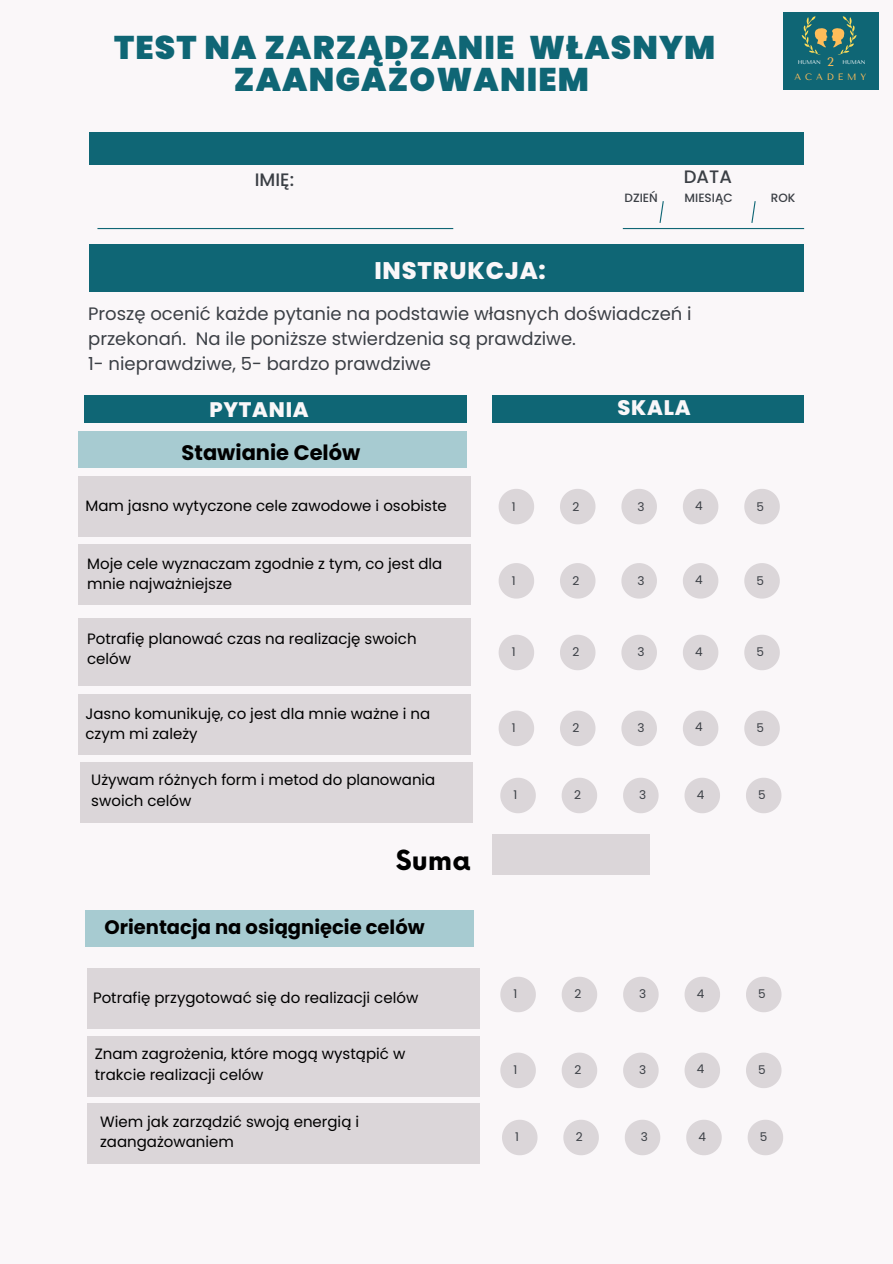
<style>
.page{position:relative;width:893px;height:1264px;background:#fff}
.page>*{position:absolute;margin:0;border:0;box-sizing:border-box;transform-origin:0 0}
.t1{font:900 32.7px/32.4px "Poppins";letter-spacing:.035em;color:#0f6675;text-align:center}
.t2{font:700 27px "Now";color:#000}
.t3{font:800 24px "Poppins";letter-spacing:.035em;color:#faf7f9}
.t4{font:700 21px "Poppins";color:#000}
.t5{font:800 21px "Poppins";letter-spacing:.035em;color:#faf7f9}
.t6{font:700 19.5px "Poppins";color:#000}
.t7{font:18px/24.8px "Poppins";color:#3b3f45}
.t8{font:500 18px "Poppins";color:#3b3f45}
.t9{font:15px/20.2px "Poppins";color:#000}
.t10{font:12px "Poppins";color:#3b3f45}
.t11{font:500 12px "Poppins";color:#3b3f45}
.t12{font:9.15px "Tenor Sans";letter-spacing:.425em;color:#ffbd59}
.t13{font:5.55px "Tenor Sans";color:#fff}
.s1{font-size:12.3px;color:#ffbd59}
</style>
<div class="page">
<div style="left:0;top:0;width:892px;height:1263px;background:#faf7f9"></div>
<div style="left:89px;top:132px;width:715px;height:32px;background:#0f6675"></div>
<hr style="left:97px;top:228px;width:356px;height:1px;background:#0f6675">
<hr style="left:622px;top:228px;width:182px;height:1px;background:#0f6675">
<svg style="left:659px;top:201px;width:5px;height:22px"></svg>
<svg style="left:751px;top:201px;width:5px;height:22px"></svg>
<div style="left:89px;top:244px;width:715px;height:47px;background:#0f6675"></div>
<div style="left:84px;top:395px;width:383px;height:27px;background:#0f6675"></div>
<div style="left:492px;top:395px;width:312px;height:28px;background:#0f6675"></div>
<div style="left:78px;top:476px;width:392px;height:60px;background:#dbd6d9"></div>
<svg style="left:621px;top:489px;width:36px;height:35px"></svg>
<svg style="left:683px;top:489px;width:35px;height:35px"></svg>
<svg style="left:744px;top:489px;width:35px;height:35px"></svg>
<svg style="left:560px;top:489px;width:35px;height:35px"></svg>
<svg style="left:498px;top:489px;width:36px;height:35px"></svg>
<div style="left:78px;top:545px;width:392px;height:60px;background:#dbd6d9"></div>
<div style="left:78px;top:618px;width:392px;height:68px;background:#dbd6d9"></div>
<div style="left:78px;top:694px;width:392px;height:60px;background:#dbd6d9"></div>
<div style="left:80px;top:762px;width:392px;height:60px;background:#dbd6d9"></div>
<div style="left:88px;top:968px;width:392px;height:60px;background:#dbd6d9"></div>
<div style="left:88px;top:1035px;width:392px;height:60px;background:#dbd6d9"></div>
<div style="left:88px;top:1103px;width:392px;height:60px;background:#dbd6d9"></div>
<div style="left:78px;top:431px;width:389px;height:37px;background:#a7cbd1"></div>
<svg style="left:621px;top:563px;width:36px;height:35px"></svg>
<svg style="left:683px;top:563px;width:35px;height:35px"></svg>
<svg style="left:744px;top:563px;width:35px;height:35px"></svg>
<svg style="left:560px;top:563px;width:35px;height:35px"></svg>
<svg style="left:498px;top:563px;width:36px;height:35px"></svg>
<svg style="left:623px;top:778px;width:35px;height:35px"></svg>
<svg style="left:684px;top:778px;width:36px;height:35px"></svg>
<svg style="left:746px;top:778px;width:35px;height:35px"></svg>
<svg style="left:561px;top:778px;width:36px;height:35px"></svg>
<svg style="left:500px;top:778px;width:35px;height:35px"></svg>
<svg style="left:621px;top:635px;width:36px;height:35px"></svg>
<svg style="left:683px;top:635px;width:35px;height:35px"></svg>
<svg style="left:744px;top:635px;width:35px;height:35px"></svg>
<svg style="left:560px;top:635px;width:35px;height:35px"></svg>
<svg style="left:498px;top:635px;width:36px;height:35px"></svg>
<svg style="left:621px;top:710px;width:36px;height:36px"></svg>
<svg style="left:683px;top:710px;width:35px;height:36px"></svg>
<svg style="left:744px;top:710px;width:35px;height:36px"></svg>
<svg style="left:560px;top:710px;width:35px;height:36px"></svg>
<svg style="left:498px;top:710px;width:36px;height:36px"></svg>
<div style="left:85px;top:909px;width:388px;height:37px;background:#a7cbd1"></div>
<svg style="left:625px;top:1120px;width:35px;height:35px"></svg>
<svg style="left:686px;top:1120px;width:35px;height:35px"></svg>
<svg style="left:747px;top:1120px;width:36px;height:35px"></svg>
<svg style="left:563px;top:1120px;width:36px;height:35px"></svg>
<svg style="left:502px;top:1120px;width:35px;height:35px"></svg>
<svg style="left:623px;top:977px;width:35px;height:35px"></svg>
<svg style="left:684px;top:977px;width:36px;height:35px"></svg>
<svg style="left:746px;top:977px;width:35px;height:35px"></svg>
<svg style="left:562px;top:977px;width:35px;height:35px"></svg>
<svg style="left:500px;top:977px;width:36px;height:35px"></svg>
<svg style="left:623px;top:1052px;width:35px;height:36px"></svg>
<svg style="left:684px;top:1052px;width:36px;height:36px"></svg>
<svg style="left:746px;top:1052px;width:35px;height:36px"></svg>
<svg style="left:561px;top:1052px;width:36px;height:36px"></svg>
<svg style="left:500px;top:1052px;width:36px;height:36px"></svg>
<div style="left:492px;top:834px;width:158px;height:40px;background:#dbd6d9"></div>
<div style="left:782px;top:12px;width:95px;height:77px;background:#0f6675"></div>
<svg style="left:801px;top:16px;width:55px;height:39px"></svg>
<p class="t1" style="left:114px;top:31px;width:602px">TEST NA ZARZĄDZANIE WŁASNYM<br>ZAANGAŻOWANIEM</p>
<p class="t13" style="left:797px;top:59px;width:69px">HUMAN <span class="s1">2</span> HUMAN</p>
<p class="t12" style="left:794px;top:71px;width:73px">ACADEMY</p>
<p class="t8" style="left:255px;top:167px;width:41px">IMIĘ:</p>
<h1 class="t8" style="left:683px;top:164px;width:50px">DATA</h1>
<h6 class="t11" style="left:624px;top:189px;width:35px">DZIEŃ</h6>
<h6 class="t11" style="left:684px;top:189px;width:50px">MIESIĄC</h6>
<p class="t11" style="left:770px;top:189px;width:26px">ROK</p>
<p class="t3" style="left:374px;top:253px;width:173px">INSTRUKCJA:</p>
<p class="t7" style="left:88px;top:301px;width:605px">Proszę ocenić każde pytanie na podstawie własnych doświadczeń i przekonań. Na ile poniższe stwierdzenia są prawdziwe.</p>
<p class="t7" style="left:88px;top:351px;width:344px">1- nieprawdziwe, 5- bardzo prawdziwe</p>
<p class="t5" style="left:209px;top:395px;width:101px">PYTANIA</p>
<p class="t5" style="left:617px;top:393px;width:75px">SKALA</p>
<p class="t4" style="left:181px;top:438px;width:180px">Stawianie Celów</p>
<p class="t9" style="left:85px;top:495px;width:363px">Mam jasno wytyczone cele zawodowe i osobiste</p>
<p class="t9" style="left:87px;top:554px;width:357px">Moje cele wyznaczam zgodnie z tym, co jest dla mnie najważniejsze</p>
<p class="t9" style="left:87px;top:628px;width:331px">Potrafię planować czas na realizację swoich celów</p>
<p class="t9" style="left:85px;top:703px;width:346px">Jasno komunikuję, co jest dla mnie ważne i na czym mi zależy</p>
<p class="t9" style="left:91px;top:770px;width:345px">Używam różnych form i metod do planowania swoich celów</p>
<p class="t2" style="left:396px;top:845px;width:76px">Suma</p>
<p class="t6" style="left:104px;top:913px;width:322px">Orientacja na osiągnięcie celów</p>
<h2 class="t9" style="left:93px;top:987px;width:327px">Potrafię przygotować się do realizacji celów</h2>
<p class="t9" style="left:95px;top:1043px;width:312px">Znam zagrożenia, które mogą wystąpić w trakcie realizacji celów</p>
<p class="t9" style="left:100px;top:1111px;width:260px">Wiem jak zarządzić swoją energią i zaangażowaniem</p>
<p class="t10" style="left:512px;top:498px;width:5px">1</p>
<p class="t10" style="left:572px;top:498px;width:8px">2</p>
<h3 class="t10" style="left:637px;top:498px;width:9px">3</h3>
<p class="t10" style="left:695px;top:497px;width:9px">4</p>
<p class="t10" style="left:756px;top:498px;width:9px">5</p>
<p class="t10" style="left:512px;top:572px;width:5px">1</p>
<p class="t10" style="left:572px;top:572px;width:8px">2</p>
<p class="t10" style="left:637px;top:572px;width:9px">3</p>
<h5 class="t10" style="left:695px;top:571px;width:9px">4</h5>
<h4 class="t10" style="left:756px;top:572px;width:9px">5</h4>
<p class="t10" style="left:512px;top:644px;width:5px">1</p>
<p class="t10" style="left:572px;top:644px;width:8px">2</p>
<p class="t10" style="left:637px;top:644px;width:9px">3</p>
<p class="t10" style="left:695px;top:643px;width:9px">4</p>
<p class="t10" style="left:756px;top:644px;width:9px">5</p>
<p class="t10" style="left:512px;top:719px;width:5px">1</p>
<p class="t10" style="left:572px;top:719px;width:8px">2</p>
<p class="t10" style="left:637px;top:719px;width:9px">3</p>
<p class="t10" style="left:695px;top:718px;width:9px">4</p>
<p class="t10" style="left:756px;top:719px;width:9px">5</p>
<h4 class="t10" style="left:513px;top:786px;width:5px">1</h4>
<p class="t10" style="left:574px;top:786px;width:8px">2</p>
<p class="t10" style="left:639px;top:786px;width:9px">3</p>
<p class="t10" style="left:696px;top:786px;width:9px">4</p>
<p class="t10" style="left:758px;top:786px;width:9px">5</p>
<p class="t10" style="left:513px;top:985px;width:5px">1</p>
<p class="t10" style="left:574px;top:985px;width:8px">2</p>
<p class="t10" style="left:639px;top:985px;width:9px">3</p>
<p class="t10" style="left:696px;top:984px;width:9px">4</p>
<p class="t10" style="left:758px;top:985px;width:9px">5</p>
<p class="t10" style="left:513px;top:1061px;width:5px">1</p>
<p class="t10" style="left:574px;top:1061px;width:8px">2</p>
<p class="t10" style="left:639px;top:1061px;width:9px">3</p>
<p class="t10" style="left:696px;top:1060px;width:9px">4</p>
<p class="t10" style="left:758px;top:1061px;width:9px">5</p>
<p class="t10" style="left:515px;top:1128px;width:5px">1</p>
<p class="t10" style="left:576px;top:1128px;width:8px">2</p>
<p class="t10" style="left:641px;top:1128px;width:9px">3</p>
<p class="t10" style="left:698px;top:1127px;width:9px">4</p>
<p class="t10" style="left:760px;top:1128px;width:9px">5</p>
</div>
